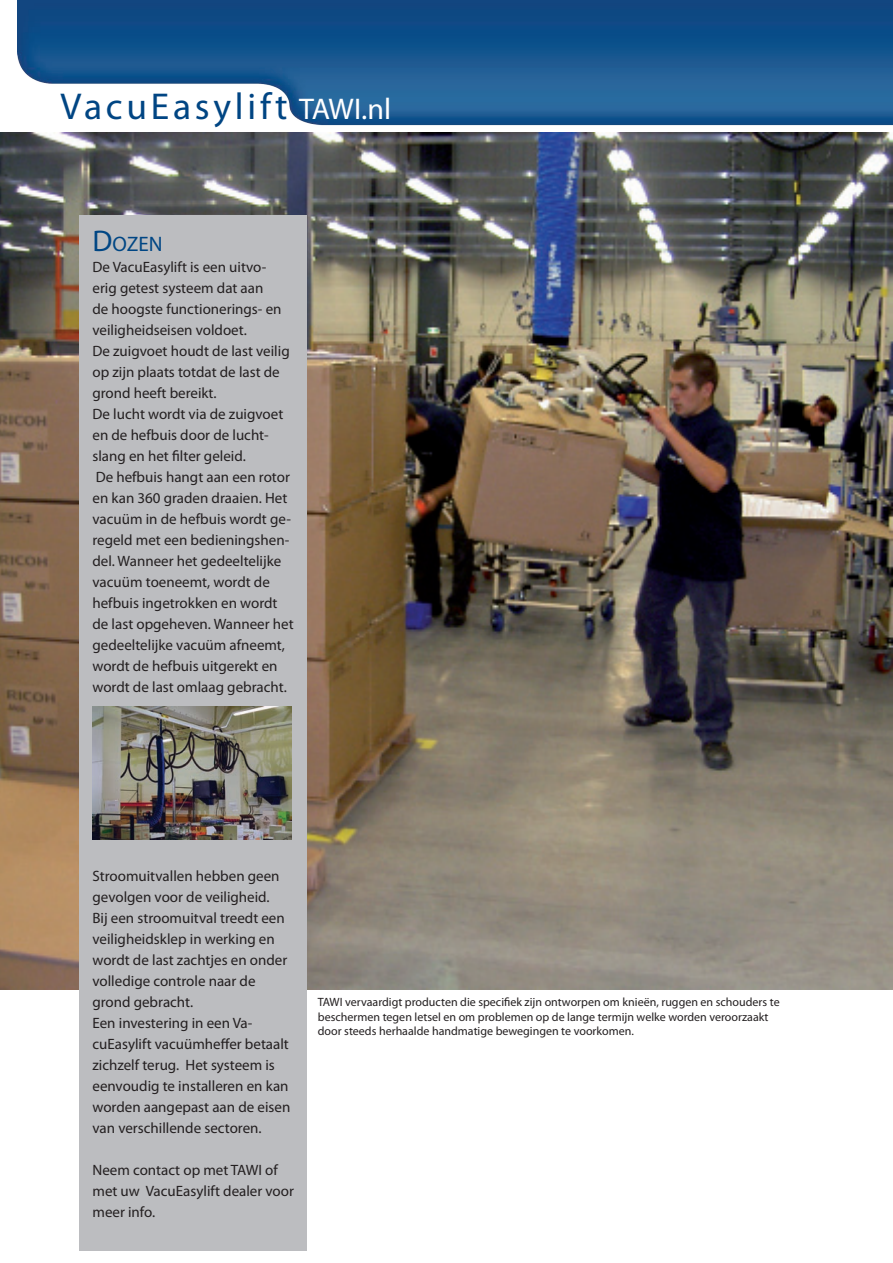
<style>
.page{position:relative;width:893px;height:1263px;background:#fff}
.page>*{position:absolute;margin:0;border:0;box-sizing:border-box;transform-origin:0 0}
.t1{font:37.5px "Myriad Pro";letter-spacing:.1em;color:#004583}
.t2{font:21px "Myriad Pro";color:#004684}
.t3{font:15px/21px "Myriad Pro";color:#231f20}
.t4{font:12px/14.4px "Myriad Pro";color:#231f20}
.s1{font-size:30px;color:#fff}
.s2{font-size:30px}
</style>
<div class="page">
<img style="left:0;top:132px;width:893px;height:857px">
<div style="left:80px;top:215px;width:227px;height:1036px;background:#bcbdc0"></div>
<img style="left:17px;top:0;width:876px;height:126px">
<img style="left:92px;top:707px;width:199px;height:132px">
<h1 class="t1" style="left:61px;top:83px;width:332px">VacuEasylift <span class="s1">TAWI.nl</span></h1>
<h2 class="t2" style="left:92px;top:231px;width:72px"><span class="s2">D</span>OZEN</h2>
<p class="t3" style="left:92px;top:256px;width:203px">De VacuEasylift is een uitvo&shy;erig getest systeem dat aan<br>de hoogste functionerings- en veiligheidseisen voldoet.<br>De zuigvoet houdt de last veilig op zijn plaats totdat de last de grond heeft bereikt.<br>De lucht wordt via de zuigvoet en de hefbuis door de lucht&shy;slang en het filter geleid.<br>De hefbuis hangt aan een rotor en kan 360 graden draaien. Het vacuüm in de hefbuis wordt ge&shy;regeld met een bedieningshen&shy;del. Wanneer het gedeeltelijke vacuüm toeneemt, wordt de hefbuis ingetrokken en wordt de last opgeheven. Wanneer het gedeeltelijke vacuüm afneemt, wordt de hefbuis uitgerekt en wordt de last omlaag gebracht.</p>
<p class="t3" style="left:92px;top:865px;width:199px">Stroomuitvallen hebben geen gevolgen voor de veiligheid.<br>Bij een stroomuitval treedt een veiligheidsklep in werking en wordt de last zachtjes en onder volledige controle naar de grond gebracht.<br>Een investering in een Va&shy;cuEasylift vacuümheffer betaalt zichzelf terug. Het systeem is eenvoudig te installeren en kan worden aangepast aan de eisen van verschillende sectoren.</p>
<p class="t3" style="left:92px;top:1159px;width:203px">Neem contact op met TAWI of met uw VacuEasylift dealer voor meer info.</p>
<p class="t4" style="left:318px;top:995px;width:463px">TAWI vervaardigt producten die specifiek zijn ontworpen om knieën, ruggen en schouders te beschermen tegen letsel en om problemen op de lange termijn welke worden veroorzaakt door steeds herhaalde handmatige bewegingen te voorkomen.</p>
</div>
